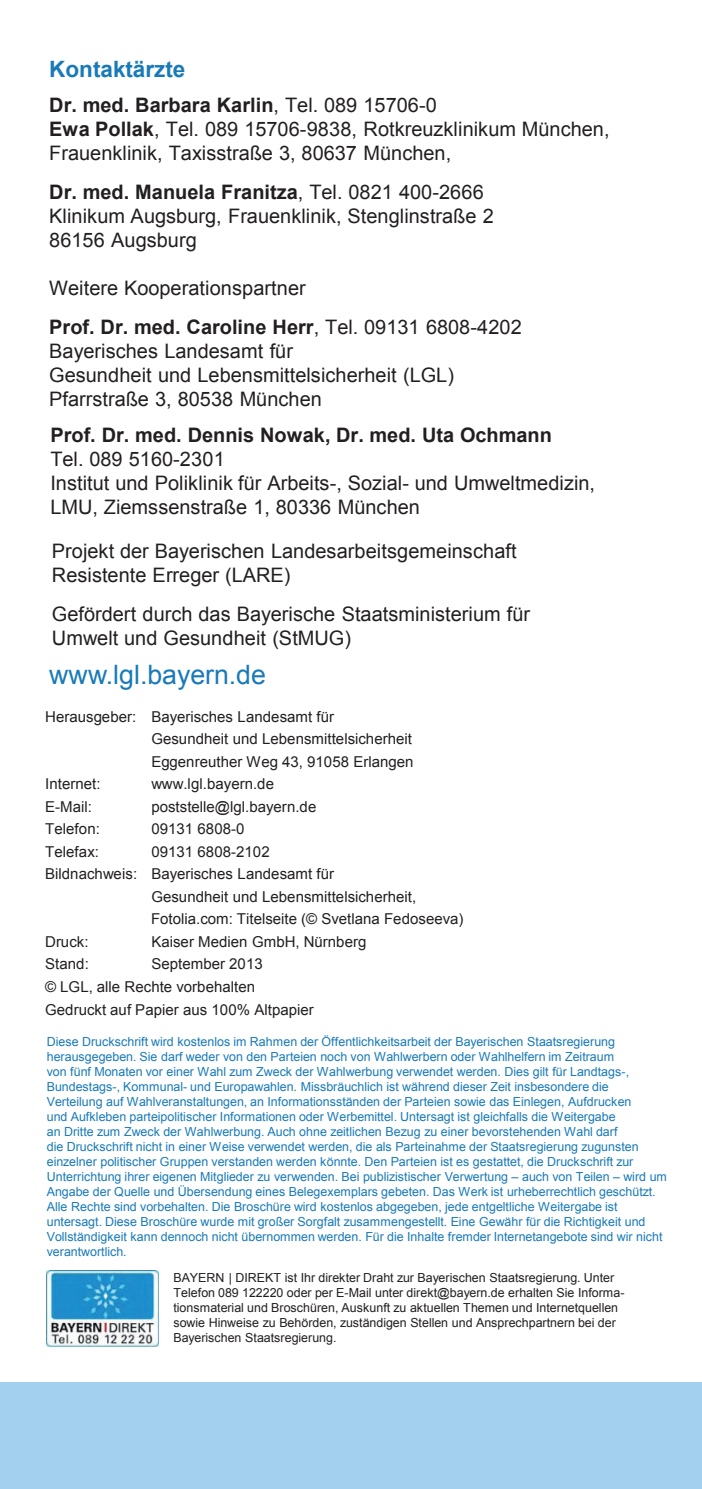
<style>
.page{position:relative;width:702px;height:1489px;background:#fff}
.page>*{position:absolute;margin:0;border:0;box-sizing:border-box;transform-origin:0 0}
.t1{font:26.75px "Arial";color:#197ab8}
.t2{font:700 22.5px "Arial";color:#197ab8}
.t3{font:20px/24px "Arial";color:#231f20}
.t4{font:700 20px "Arial";color:#231f20}
.t5{font:15px/22.5px "Arial";letter-spacing:.005em;color:#231f20}
.t6{font:12.5px/15px "Arial";color:#197ab8}
.t7{font:12.5px/15px "Arial";color:#231f20}
.s1{font-weight:400}
.s2{font-weight:700}
</style>
<div class="page">
<div style="left:0;top:1382px;width:702px;height:106px;background:#a3d0ef"></div>
<img style="left:46px;top:1270px;width:113px;height:76px">
<h2 class="t2" style="left:49px;top:54px;width:138px">Kontaktärzte</h2>
<p class="t4" style="left:49px;top:92px;width:389px">Dr. med. Barbara Karlin<span class="s1">, Tel. 089 15706-0</span></p>
<p class="t3" style="left:49px;top:117px;width:561px"><span class="s2">Ewa Pollak</span>, Tel. 089 15706-9838, Rotkreuzklinikum München,<br>Frauenklinik, Taxisstraße 3, 80637 München,</p>
<p class="t4" style="left:49px;top:179px;width:436px">Dr. med. Manuela Franitza<span class="s1">, Tel. 0821 400-2666</span></p>
<p class="t3" style="left:49px;top:204px;width:446px">Klinikum Augsburg, Frauenklinik, Stenglinstraße 2</p>
<p class="t3" style="left:49px;top:228px;width:149px">86156 Augsburg</p>
<h3 class="t3" style="left:49px;top:276px;width:258px">Weitere Kooperationspartner</h3>
<p class="t4" style="left:49px;top:314px;width:474px">Prof. Dr. med. Caroline Herr<span class="s1">, Tel. 09131 6808-4202</span></p>
<p class="t3" style="left:49px;top:339px;width:406px">Bayerisches Landesamt für<br>Gesundheit und Lebensmittelsicherheit (LGL)</p>
<p class="t3" style="left:49px;top:387px;width:274px">Pfarrstraße 3, 80538 München</p>
<p class="t4" style="left:50px;top:421px;width:503px">Prof. Dr. med. Dennis Nowak, Dr. med. Uta Ochmann</p>
<p class="t3" style="left:50px;top:446px;width:176px">Tel. 089 5160-2301</p>
<p class="t3" style="left:50px;top:470px;width:546px">Institut und Poliklinik für Arbeits-, Sozial- und Umweltmedizin,<br>LMU, Ziemssenstraße 1, 80336 München</p>
<p class="t3" style="left:52px;top:539px;width:466px">Projekt der Bayerischen Landesarbeitsgemeinschaft<br>Resistente Erreger (LARE)</p>
<p class="t3" style="left:52px;top:602px;width:479px">Gefördert durch das Bayerische Staatsministerium für<br>Umwelt und Gesundheit (StMUG)</p>
<p class="t1" style="left:49px;top:657px;width:218px">www.lgl.bayern.de</p>
<h3 class="t5" style="left:45px;top:705px;width:93px">Herausgeber:</h3>
<p class="t5" style="left:151px;top:705px;width:262px">Bayerisches Landesamt für<br>Gesundheit und Lebensmittelsicherheit</p>
<p class="t5" style="left:151px;top:750px;width:264px">Eggenreuther Weg 43, 91058 Erlangen</p>
<p class="t5" style="left:45px;top:772px;width:57px">Internet:</p>
<p class="t5" style="left:151px;top:772px;width:124px">www.lgl.bayern.de</p>
<p class="t5" style="left:45px;top:795px;width:48px">E-Mail:</p>
<p class="t5" style="left:151px;top:795px;width:166px">poststelle@lgl.bayern.de</p>
<p class="t5" style="left:45px;top:817px;width:56px">Telefon:</p>
<p class="t5" style="left:151px;top:817px;width:95px">09131 6808-0</p>
<p class="t5" style="left:45px;top:840px;width:55px">Telefax:</p>
<p class="t5" style="left:151px;top:840px;width:120px">09131 6808-2102</p>
<h3 class="t5" style="left:45px;top:862px;width:93px">Bildnachweis:</h3>
<p class="t5" style="left:151px;top:862px;width:314px">Bayerisches Landesamt für<br>Gesundheit und Lebensmittelsicherheit,<br>Fotolia.com: Titelseite (© Svetlana Fedoseeva)</p>
<h3 class="t5" style="left:45px;top:930px;width:45px">Druck:</h3>
<p class="t5" style="left:151px;top:930px;width:216px">Kaiser Medien GmbH, Nürnberg</p>
<h3 class="t5" style="left:45px;top:952px;width:45px">Stand:</h3>
<p class="t5" style="left:151px;top:952px;width:113px">September 2013</p>
<p class="t5" style="left:45px;top:975px;width:211px">© LGL, alle Rechte vorbehalten</p>
<p class="t5" style="left:45px;top:998px;width:270px">Gedruckt auf Papier aus 100% Altpapier</p>
<p class="t6" style="left:47px;top:1033px;width:621px">Diese Druckschrift wird kostenlos im Rahmen der Öffentlichkeitsarbeit der Bayerischen Staatsregierung herausgegeben. Sie darf weder von den Parteien noch von Wahlwerbern oder Wahlhelfern im Zeitraum<br>von fünf Monaten vor einer Wahl zum Zweck der Wahlwerbung verwendet werden. Dies gilt für Landtags-, Bundestags-, Kommunal- und Europawahlen. Missbräuchlich ist während dieser Zeit insbesondere die Verteilung auf Wahlveranstaltungen, an Informationsständen der Parteien sowie das Einlegen, Aufdrucken<br>und Aufkleben parteipolitischer Informationen oder Werbemittel. Untersagt ist gleichfalls die Weitergabe<br>an Dritte zum Zweck der Wahlwerbung. Auch ohne zeitlichen Bezug zu einer bevorstehenden Wahl darf<br>die Druckschrift nicht in einer Weise verwendet werden, die als Parteinahme der Staatsregierung zugunsten einzelner politischer Gruppen verstanden werden könnte. Den Parteien ist es gestattet, die Druckschrift zur Unterrichtung ihrer eigenen Mitglieder zu verwenden. Bei publizistischer Verwertung – auch von Teilen – wird um Angabe der Quelle und Übersendung eines Belegexemplars gebeten. Das Werk ist urheberrechtlich geschützt.<br>Alle Rechte sind vorbehalten. Die Broschüre wird kostenlos abgegeben, jede entgeltliche Weitergabe ist untersagt. Diese Broschüre wurde mit großer Sorgfalt zusammengestellt. Eine Gewähr für die Richtigkeit und Vollständigkeit kann dennoch nicht übernommen werden. Für die Inhalte fremder Internetangebote sind wir nicht verantwortlich.</p>
<p class="t7" style="left:173px;top:1269px;width:442px">BAYERN | DIREKT ist Ihr direkter Draht zur Bayerischen Staatsregierung. Unter</p>
<p class="t7" style="left:173px;top:1300px;width:446px">tionsmaterial und Broschüren, Auskunft zu aktuellen Themen und Internetquellen sowie Hinweise zu Behörden, zuständigen Stellen und Ansprechpartnern bei der<br>Bayerischen Staatsregierung.</p>
<p class="t7" style="left:173px;top:1284px;width:452px">Telefon 089 122220 oder per E-Mail unter direkt@bayern.de erhalten Sie Informa-</p>
</div>
